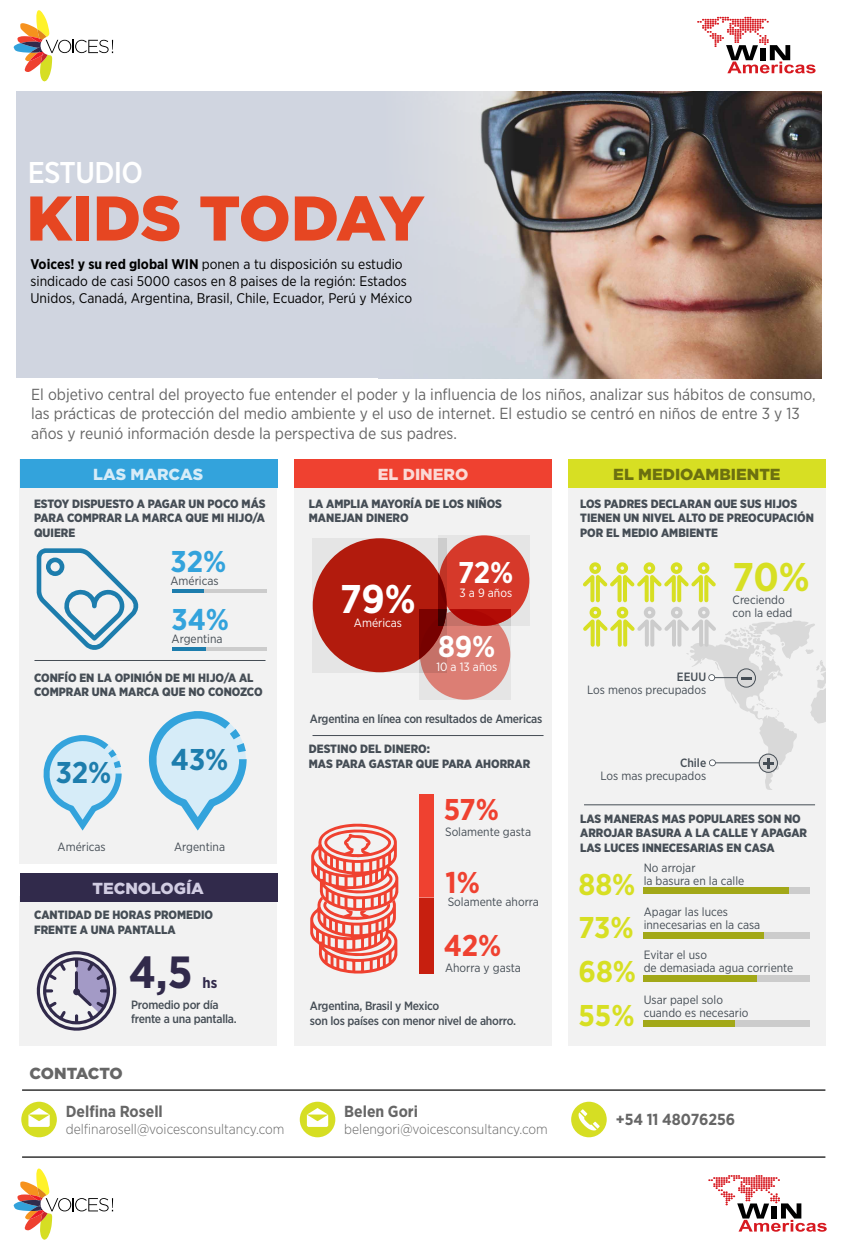
<style>
.page{position:relative;width:842px;height:1253px;background:#fff}
.page>*{position:absolute;margin:0;border:0;box-sizing:border-box;transform-origin:0 0}
.t1{font:900 63px "Gotham";letter-spacing:-.01em;color:#e64622}
.t2{font:700 45px "Gotham Narrow";color:#312a4b}
.t3{font:700 40px "Gotham Narrow";color:#fff}
.t4{font:700 40px "Gotham Narrow";color:#d7df23}
.t5{font:700 30px "Gotham Narrow";color:#d7df23}
.t6{font:700 30px "Gotham Narrow";color:#ef4130}
.t7{font:500 30px "Gotham Narrow";letter-spacing:-.02em;color:#fff}
.t8{font:700 30px "Gotham Narrow";color:#33a3dc}
.t9{font:700 30px "Gotham Narrow";color:#1d7dad}
.t10{font:700 30px "Gotham Narrow";color:#fff}
.t11{font:16px/19.2px "Gotham Narrow";color:#666}
.t12{font:700 16px "Gotham Narrow";color:#666}
.t13{font:900 16px "Gotham";color:#6c7010}
.t14{font:900 16px "Gotham";color:#d1cce2}
.t15{font:900 16px "Gotham";color:#d6ecf8}
.t16{font:900 16px "Gotham";color:#fbd9d5}
.t17{font:900 16px "Gotham";letter-spacing:-.02em;color:#666}
.t18{font:700 15px "Gotham Narrow";color:#312a4b}
.t19{font:14px/16.8px "Gotham Narrow";color:#000}
.t20{font:300 14px "Gotham Narrow";color:#666}
.t21{font:900 12px/14.4px "Gotham Narrow";color:#454d55}
.t22{font:12px/13px "Gotham Narrow";color:#454d55}
.t23{font:500 12px/14.4px "Gotham Narrow";letter-spacing:-.02em;color:#454d55}
.t24{font:12px "Gotham Narrow";color:#fff}
.s1{font-weight:700}
</style>
<div class="page">
<div style="left:16px;top:92px;width:805px;height:286px;background:#d0d5e0"></div>
<img style="left:514px;top:92px;width:307px;height:286px">
<svg style="left:441px;top:92px;width:73px;height:170px"></svg>
<div style="left:20px;top:459px;width:257px;height:405px;background:#f2f2f2"></div>
<div style="left:20px;top:895px;width:257px;height:150px;background:#f2f2f2"></div>
<hr style="left:34px;top:660px;width:231px;height:1px;background:#454d55">
<div style="left:20px;top:459px;width:258px;height:29px;background:#33a3dc"></div>
<div style="left:20px;top:873px;width:258px;height:29px;background:#312a4b"></div>
<div style="left:294px;top:459px;width:258px;height:587px;background:#f2f2f2"></div>
<div style="left:294px;top:459px;width:258px;height:29px;background:#ef4130"></div>
<div style="left:568px;top:459px;width:258px;height:587px;background:#f2f2f2"></div>
<div style="left:568px;top:459px;width:258px;height:29px;background:#d7df23"></div>
<svg style="left:13px;top:10px;width:100px;height:72px"></svg>
<svg style="left:697px;top:17px;width:118px;height:56px"></svg>
<svg style="left:13px;top:1168px;width:100px;height:72px"></svg>
<svg style="left:708px;top:1175px;width:119px;height:56px"></svg>
<svg style="left:37px;top:548px;width:101px;height:101px"></svg>
<hr style="left:172px;top:647px;width:95px;height:3px;background:#ccc">
<hr style="left:172px;top:647px;width:34px;height:3px;background:#1d7dad">
<hr style="left:172px;top:589px;width:95px;height:3px;background:#ccc">
<hr style="left:172px;top:589px;width:32px;height:3px;background:#1d7dad">
<svg style="left:43px;top:735px;width:79px;height:95px"></svg>
<svg style="left:148px;top:711px;width:99px;height:119px"></svg>
<hr style="left:312px;top:735px;width:231px;height:1px;background:#454d55">
<hr style="left:584px;top:804px;width:231px;height:1px;background:#454d55">
<div style="left:313px;top:538px;width:134px;height:134px;background:#b21b0d;border-radius:50%"></div>
<svg style="left:439px;top:535px;width:90px;height:90px;fill:#d6392a"></svg>
<svg style="left:420px;top:609px;width:90px;height:90px;fill:#dc7e74"></svg>
<svg style="left:310px;top:823px;width:88px;height:150px"></svg>
<div style="left:420px;top:793px;width:14px;height:103px;background:#ef4130"></div>
<svg style="left:420px;top:896px;width:14px;height:2px"></svg>
<div style="left:420px;top:898px;width:14px;height:75px;background:#c71f0f"></div>
<div style="left:589px;top:562px;width:12px;height:12px;border:4px solid #d7df23;border-radius:50%"></div>
<div style="left:616px;top:562px;width:12px;height:12px;border:4px solid #d7df23;border-radius:50%"></div>
<div style="left:644px;top:562px;width:11px;height:12px;border:4px solid #d7df23;border-radius:50%"></div>
<div style="left:671px;top:562px;width:11px;height:12px;border:4px solid #d7df23;border-radius:50%"></div>
<svg style="left:583px;top:567px;width:133px;height:36px"></svg>
<div style="left:698px;top:562px;width:11px;height:12px;border:4px solid #d7df23;border-radius:50%"></div>
<div style="left:589px;top:606px;width:12px;height:12px;border:4px solid #d7df23;border-radius:50%"></div>
<div style="left:617px;top:606px;width:11px;height:12px;border:4px solid #d7df23;border-radius:50%"></div>
<div style="left:644px;top:606px;width:11px;height:12px;border:4px solid #ccc;border-radius:50%"></div>
<div style="left:671px;top:606px;width:11px;height:12px;border:4px solid #ccc;border-radius:50%"></div>
<div style="left:698px;top:606px;width:12px;height:12px;border:4px solid #ccc;border-radius:50%"></div>
<svg style="left:583px;top:611px;width:242px;height:179px"></svg>
<div style="left:643px;top:887px;width:147px;height:7px;background:#a2a818"></div>
<div style="left:790px;top:887px;width:20px;height:7px;background:#ccc"></div>
<div style="left:643px;top:932px;width:122px;height:6px;background:#a2a818"></div>
<div style="left:765px;top:932px;width:45px;height:6px;background:#ccc"></div>
<div style="left:643px;top:975px;width:114px;height:6px;background:#a2a818"></div>
<div style="left:757px;top:975px;width:53px;height:6px;background:#ccc"></div>
<div style="left:643px;top:1020px;width:92px;height:7px;background:#a2a818"></div>
<div style="left:735px;top:1020px;width:75px;height:7px;background:#ccc"></div>
<svg style="left:37px;top:951px;width:79px;height:79px"></svg>
<svg style="left:21px;top:1101px;width:36px;height:36px"></svg>
<svg style="left:300px;top:1101px;width:35px;height:36px"></svg>
<hr style="left:22px;top:1156px;width:803px;height:1px;background:#333">
<hr style="left:22px;top:1089px;width:803px;height:1px;background:#333">
<div style="left:571px;top:1101px;width:36px;height:36px;background:#d6de23;border-radius:50%"></div>
<svg style="left:579px;top:1109px;width:21px;height:21px"></svg>
<h3 class="t7" style="left:28px;top:153px;width:117px">ESTUDIO</h3>
<h1 class="t1" style="left:26px;top:175px;width:400px">KIDS TODAY</h1>
<p class="t19" style="left:30px;top:255px;width:383px"><span class="s1">Voices! y su red global WIN</span> ponen a tu disposición su estudio sindicado de casi 5000 casos en 8 paises de la región: Estados<br>Unidos, Canadá, Argentina, Brasil, Chile, Ecuador, Perú y México</p>
<p class="t11" style="left:31px;top:384px;width:786px">El objetivo central del proyecto fue entender el poder y la influencia de los niños, analizar sus hábitos de consumo, las prácticas de protección del medio ambiente y el uso de internet. El estudio se centró en niños de entre 3 y 13 años y reunió información desde la perspectiva de sus padres.</p>
<h3 class="t15" style="left:93px;top:463px;width:111px">LAS MARCAS</h3>
<p class="t21" style="left:34px;top:496px;width:233px;text-align:justify">ESTOY DISPUESTO A PAGAR UN POCO MÁS PARA COMPRAR LA MARCA QUE MI HIJO/A QUIERE</p>
<h3 class="t8" style="left:171px;top:542px;width:57px">32%</h3>
<p class="t22" style="left:171px;top:573px;width:50px">Américas</p>
<h3 class="t8" style="left:172px;top:599px;width:59px">34%</h3>
<p class="t22" style="left:172px;top:631px;width:52px">Argentina</p>
<p class="t21" style="left:34px;top:670px;width:230px">CONFÍO EN LA OPINIÓN DE MI HIJO/A AL<br>COMPRAR UNA MARCA QUE NO CONOZCO</p>
<h3 class="t9" style="left:56px;top:753px;width:57px">32%</h3>
<p class="t22" style="left:58px;top:839px;width:50px">Américas</p>
<h3 class="t9" style="left:171px;top:740px;width:59px">43%</h3>
<p class="t22" style="left:174px;top:839px;width:52px">Argentina</p>
<h3 class="t14" style="left:93px;top:877px;width:113px">TECNOLOGÍA</h3>
<p class="t21" style="left:34px;top:907px;width:181px">CANTIDAD DE HORAS PROMEDIO<br>FRENTE A UNA PANTALLA</p>
<h2 class="t2" style="left:129px;top:942px;width:65px">4,5</h2>
<p class="t18" style="left:203px;top:972px;width:16px">hs</p>
<p class="t23" style="left:131px;top:997px;width:107px">Promedio por día frente a una pantalla.</p>
<h3 class="t17" style="left:29px;top:1062px;width:95px">CONTACTO</h3>
<h3 class="t12" style="left:66px;top:1101px;width:99px">Delfina Rosell</h3>
<p class="t20" style="left:66px;top:1120px;width:220px">delfinarosell@voicesconsultancy.com</p>
<h3 class="t16" style="left:378px;top:463px;width:92px">EL DINERO</h3>
<h3 class="t13" style="left:613px;top:463px;width:169px">EL MEDIOAMBIENTE</h3>
<p class="t21" style="left:580px;top:496px;width:235px">LOS PADRES DECLARAN QUE SUS HIJOS<br>TIENEN UN NIVEL ALTO DE PREOCUPACIÓN<br>POR EL MEDIO AMBIENTE</p>
<p class="t21" style="left:309px;top:496px;width:195px">LA AMPLIA MAYORÍA DE LOS NIÑOS<br>MANEJAN DINERO</p>
<h3 class="t3" style="left:340px;top:573px;width:77px">79%</h3>
<p class="t24" style="left:354px;top:615px;width:50px">Américas</p>
<h3 class="t10" style="left:458px;top:553px;width:57px">72%</h3>
<p class="t24" style="left:459px;top:585px;width:54px">3 a 9 años</p>
<h3 class="t10" style="left:438px;top:627px;width:59px">89%</h3>
<p class="t24" style="left:436px;top:659px;width:62px">10 a 13 años</p>
<p class="t23" style="left:310px;top:711px;width:234px">Argentina en línea con resultados de Americas</p>
<p class="t21" style="left:309px;top:741px;width:223px">DESTINO DEL DINERO:<br>MAS PARA GASTAR QUE PARA AHORRAR</p>
<h3 class="t6" style="left:444px;top:789px;width:57px">57%</h3>
<p class="t22" style="left:445px;top:824px;width:87px">Solamente gasta</p>
<h3 class="t6" style="left:445px;top:863px;width:36px">1%</h3>
<p class="t22" style="left:448px;top:895px;width:93px">Solamente ahorra</p>
<h3 class="t6" style="left:444px;top:925px;width:59px">42%</h3>
<p class="t22" style="left:445px;top:960px;width:77px">Ahorra y gasta</p>
<p class="t23" style="left:310px;top:998px;width:208px">Argentina, Brasil y Mexico<br>son los países con menor nivel de ahorro.</p>
<h3 class="t12" style="left:344px;top:1101px;width:75px">Belen Gori</h3>
<p class="t20" style="left:344px;top:1120px;width:205px">belengori@voicesconsultancy.com</p>
<p class="t23" style="left:677px;top:669px;width:31px">EEUU</p>
<p class="t22" style="left:587px;top:683px;width:121px">Los menos precupados</p>
<p class="t23" style="left:680px;top:755px;width:28px">Chile</p>
<p class="t22" style="left:600px;top:768px;width:107px">Los mas precupados</p>
<h3 class="t4" style="left:733px;top:551px;width:79px">70%</h3>
<p class="t22" style="left:733px;top:593px;width:61px">Creciendo con la edad</p>
<p class="t21" style="left:580px;top:811px;width:228px">LAS MANERAS MAS POPULARES SON NO<br>ARROJAR BASURA A LA CALLE Y APAGAR<br>LAS LUCES INNECESARIAS EN CASA</p>
<h3 class="t5" style="left:578px;top:864px;width:59px">88%</h3>
<p class="t22" style="left:644px;top:861px;width:102px">No arrojar<br>la basura en la calle</p>
<h3 class="t5" style="left:578px;top:908px;width:57px">73%</h3>
<p class="t22" style="left:644px;top:904px;width:118px">Apagar las luces innecesarias en la casa</p>
<h3 class="t5" style="left:578px;top:952px;width:59px">68%</h3>
<p class="t22" style="left:644px;top:948px;width:151px">Evitar el uso<br>de demasiada agua corriente</p>
<h3 class="t5" style="left:578px;top:995px;width:58px">55%</h3>
<p class="t22" style="left:644px;top:992px;width:106px">Usar papel solo cuando es necesario</p>
<h3 class="t12" style="left:616px;top:1109px;width:121px">+54 11 48076256</h3>
</div>
